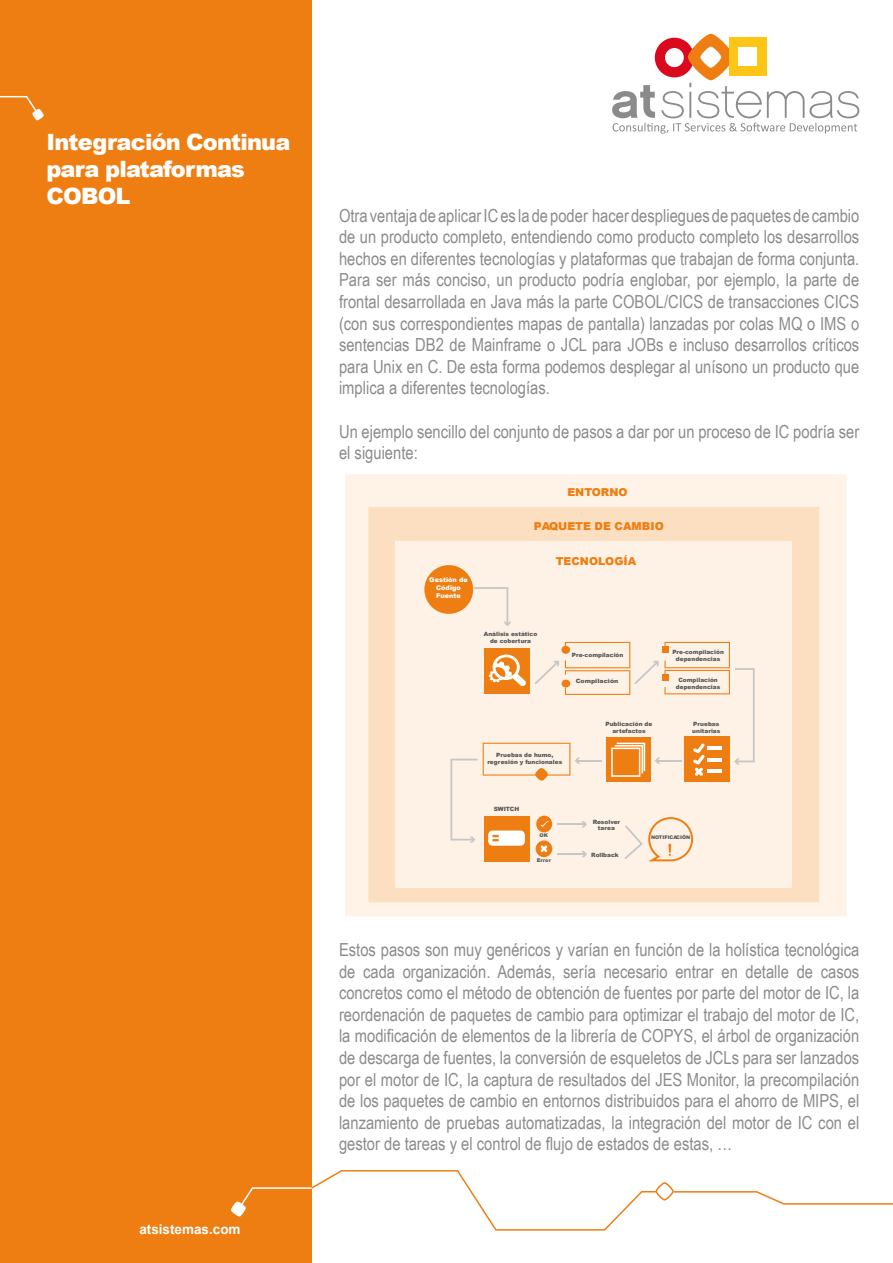
<style>
.page{position:relative;width:893px;height:1263px;background:#fff}
.page>*{position:absolute;margin:0;border:0;box-sizing:border-box;transform-origin:0 0}
.t1{font:900 22.5px/27px "Arial";letter-spacing:-.035em;color:#fff}
.t2{font:18px/21.6px "Arial Narrow";color:#8b8b8d;text-align:justify}
.t3{font:700 13.5px "Arial";color:#fff}
.t4{font:900 10.95px "Arial";color:#ee7e11}
.t5{font:900 6.6px/7.8px "Arial";color:#fff;text-align:center}
.t6{font:900 5.85px/7.1px "Arial";color:#58585a;text-align:center}
.t7{font:900 5.85px "Arial";color:#58585a;scale:1.08 1}
.t8{font:900 5.1px "Arial";color:#58585a}
.t9{font:900 4.95px "Arial";color:#58585a}
</style>
<div class="page">
<div style="left:655px;top:38px;width:39px;height:39px;background:#da091e;border-radius:50%"></div>
<div style="left:665px;top:48px;width:19px;height:19px;background:#fff;border-radius:50%"></div>
<svg style="left:688px;top:34px;width:46px;height:46px"></svg>
<svg style="left:700px;top:47px;width:21px;height:21px"></svg>
<div style="left:729px;top:38px;width:38px;height:38px;background:#fdc616"></div>
<div style="left:739px;top:48px;width:18px;height:18px;background:#fff"></div>
<svg style="left:612px;top:83px;width:247px;height:51px"></svg>
<div style="left:0;top:0;width:312px;height:1263px;background:#ee7e11"></div>
<div style="left:655px;top:1182px;width:19px;height:18px;border:2px solid #ee7e11;border-radius:50%"></div>
<svg style="left:229px;top:1199px;width:19px;height:19px"></svg>
<svg style="left:672px;top:1190px;width:221px;height:15px"></svg>
<svg style="left:234px;top:1170px;width:423px;height:61px"></svg>
<svg style="left:31px;top:107px;width:15px;height:15px"></svg>
<svg style="left:0;top:95px;width:42px;height:23px"></svg>
<div style="left:345px;top:474px;width:501px;height:442px;background:#fff3e8"></div>
<div style="left:368px;top:507px;width:451px;height:395px;background:#fcdec0"></div>
<div style="left:395px;top:542px;width:396px;height:346px;background:#fef2e6"></div>
<div style="left:424px;top:565px;width:49px;height:49px;background:#ee7e11;border-radius:50%"></div>
<div style="left:484px;top:816px;width:45px;height:46px;background:#ee7e11"></div>
<svg style="left:474px;top:587px;width:36px;height:39px"></svg>
<svg style="left:450px;top:642px;width:305px;height:219px"></svg>
<p class="t1" style="left:46px;top:128px;width:246px">Integración Continua para plataformas<br>COBOL</p>
<p class="t3" style="left:139px;top:1220px;width:103px">atsistemas.com</p>
<p class="t2" style="left:339px;top:204px;width:522px">Otra ventaja de aplicar IC es la de poder hacer despliegues de paquetes de cambio de un producto completo, entendiendo como producto completo los desarrollos hechos en diferentes tecnologías y plataformas que trabajan de forma conjunta.<br>Para ser más conciso, un producto podría englobar, por ejemplo, la parte de frontal desarrollada en Java más la parte COBOL/CICS de transacciones CICS (con sus correspondientes mapas de pantalla) lanzadas por colas MQ o IMS o sentencias DB2 de Mainframe o JCL para JOBs e incluso desarrollos críticos para Unix en C. De esta forma podemos desplegar al unísono un producto que implica a diferentes tecnologías.</p>
<p class="t2" style="left:339px;top:420px;width:522px">Un ejemplo sencillo del conjunto de pasos a dar por un proceso de IC podría ser el siguiente:</p>
<p class="t4" style="left:567px;top:484px;width:62px">ENTORNO</p>
<p class="t4" style="left:534px;top:518px;width:131px">PAQUETE DE CAMBIO</p>
<p class="t5" style="left:429px;top:576px;width:40px">Gestión de<br>Código<br>Fuente</p>
<p class="t4" style="left:556px;top:553px;width:82px">TECNOLOGÍA</p>
<p class="t6" style="left:484px;top:630px;width:55px">Análisis estático de cobertura</p>
<p class="t6" style="left:572px;top:651px;width:53px">Pre-compilación</p>
<p class="t7" style="left:576px;top:677px;width:41px">Compilación</p>
<p class="t6" style="left:605px;top:720px;width:48px">Publicación de artefactos</p>
<p class="t6" style="left:487px;top:751px;width:76px">Pruebas de humo, regresión y funcionales</p>
<p class="t6" style="left:672px;top:648px;width:53px">Pre-compilación dependencias</p>
<p class="t6" style="left:676px;top:676px;width:46px">Compilación dependencias</p>
<p class="t6" style="left:692px;top:720px;width:30px;text-align:left">Pruebas unitarias</p>
<p class="t6" style="left:494px;top:805px;width:27px">SWITCH</p>
<p class="t8" style="left:540px;top:831px;width:10px">OK</p>
<p class="t8" style="left:537px;top:856px;width:16px">Error</p>
<p class="t6" style="left:593px;top:819px;width:29px;line-height:5.4px">Resolver tarea</p>
<p class="t6" style="left:591px;top:851px;width:29px">Rollback</p>
<p class="t9" style="left:651px;top:833px;width:41px">NOTIFICACIÓN</p>
<p class="t2" style="left:339px;top:938px;width:522px">Estos pasos son muy genéricos y varían en función de la holística tecnológica de cada organización. Además, sería necesario entrar en detalle de casos concretos como el método de obtención de fuentes por parte del motor de IC, la reordenación de paquetes de cambio para optimizar el trabajo del motor de IC, la modificación de elementos de la librería de COPYS, el árbol de organización de descarga de fuentes, la conversión de esqueletos de JCLs para ser lanzados por el motor de IC, la captura de resultados del JES Monitor, la precompilación de los paquetes de cambio en entornos distribuidos para el ahorro de MIPS, el lanzamiento de pruebas automatizadas, la integración del motor de IC con el gestor de tareas y el control de flujo de estados de estas, …</p>
</div>
